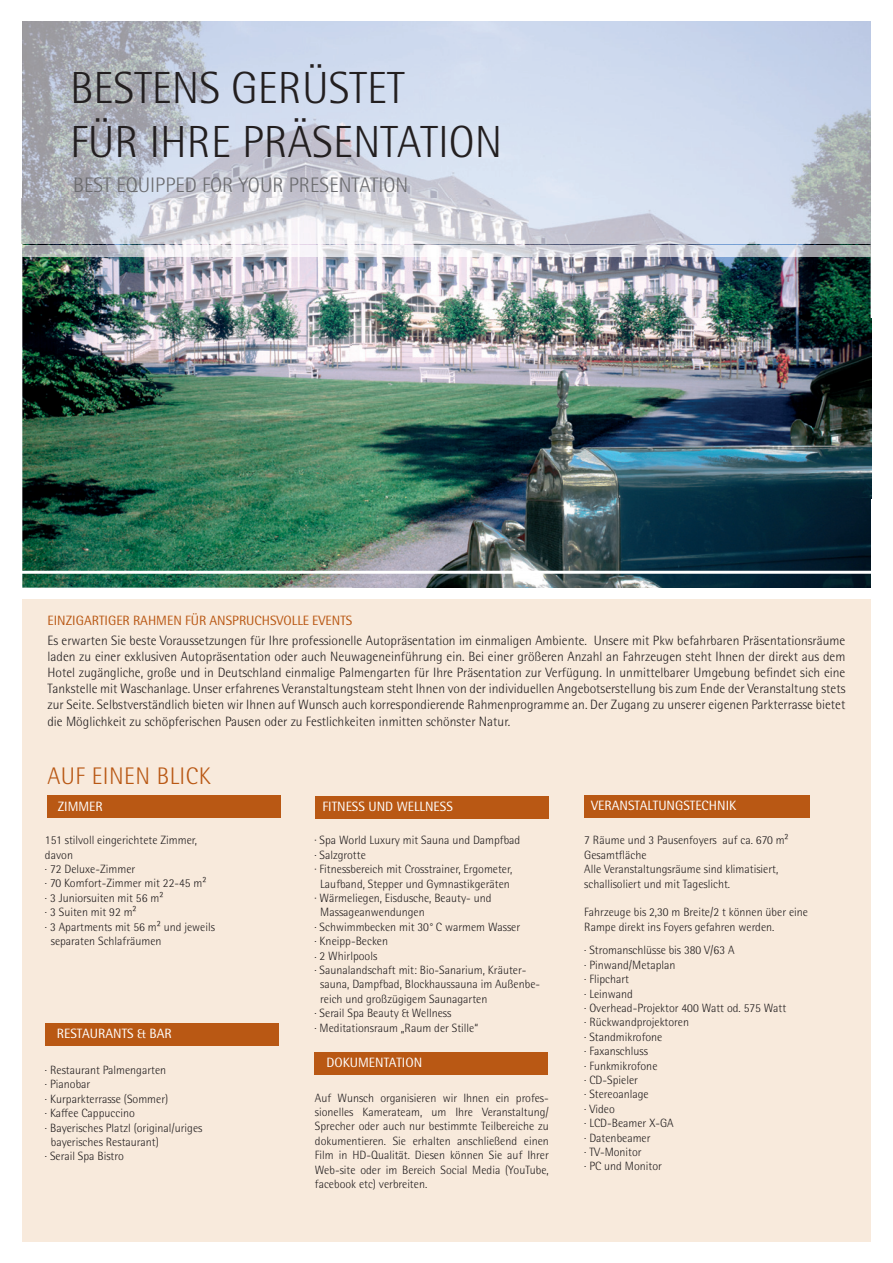
<style>
.page{position:relative;width:893px;height:1263px;background:#fff}
.page>*{position:absolute;margin:0;border:0;box-sizing:border-box;transform-origin:0 0}
.t1{font:300 45px/54px "Rotis Semi Sans W1 G";color:#231f20}
.t2{font:300 24px "Rotis Semi Sans W1 G";letter-spacing:.02em;color:#b95814}
.t3{font:300 21px "Rotis Semi Sans W1 G";color:#6b6b6e}
.t4{font:300 13.5px/16.2px "Rotis Semi Sans W1 G";color:#231f20;text-align:justify}
.t5{font:13.5px "Rotis Semi Sans W1 G";color:#fff}
.t6{font:13.5px "Rotis Semi Sans W1 G";color:#b95814}
.t7{font:300 12px/14.4px "Rotis Semi Sans W1 G";color:#231f20}
</style>
<div class="page">
<div style="left:22px;top:599px;width:849px;height:643px;background:#f8eadc"></div>
<div style="left:584px;top:795px;width:225px;height:23px;background:#b95814"></div>
<div style="left:47px;top:795px;width:234px;height:23px;background:#b95814"></div>
<div style="left:45px;top:1023px;width:234px;height:23px;background:#b95814"></div>
<div style="left:315px;top:1052px;width:233px;height:22px;background:#b95814"></div>
<div style="left:315px;top:796px;width:234px;height:23px;background:#b95814"></div>
<img style="left:22px;top:244px;width:849px;height:344px">
<img style="left:353px;top:319px;width:518px;height:269px">
<img style="left:22px;top:21px;width:849px;height:223px">
<img style="left:22px;top:246px;width:849px;height:11px">
<hr style="left:21px;top:571px;width:851px;height:3px;background:#fff">
<h1 class="t1" style="left:70px;top:61px;width:434px">BESTENS GERÜSTET<br>FÜR IHRE PRÄSENTATION</h1>
<h3 class="t3" style="left:73px;top:172px;width:337px">BEST EQUIPPED FOR YOUR PRESENTATION</h3>
<p class="t6" style="left:47px;top:613px;width:306px">EINZIGARTIGER RAHMEN FÜR ANSPRUCHSVOLLE EVENTS</p>
<p class="t4" style="left:47px;top:632px;width:799px">Es erwarten Sie beste Voraussetzungen für Ihre professionelle Autopräsentation im einmaligen Ambiente. Unsere mit Pkw befahrbaren Präsentationsräume laden zu einer exklusiven Autopräsentation oder auch Neuwageneinführung ein. Bei einer größeren Anzahl an Fahrzeugen steht Ihnen der direkt aus dem Hotel zugängliche, große und in Deutschland einmalige Palmengarten für Ihre Präsentation zur Verfügung. In unmittelbarer Umgebung befindet sich eine Tankstelle mit Waschanlage. Unser erfahrenes Veranstaltungsteam steht Ihnen von der individuellen Angebotserstellung bis zum Ende der Veranstaltung stets zur Seite. Selbstverständlich bieten wir Ihnen auf Wunsch auch korrespondierende Rahmenprogramme an. Der Zugang zu unserer eigenen Parkterrasse bietet die Möglichkeit zu schöpferischen Pausen oder zu Festlichkeiten inmitten schönster Natur.</p>
<h2 class="t2" style="left:47px;top:762px;width:165px">AUF EINEN BLICK</h2>
<p class="t5" style="left:58px;top:798px;width:47px">ZIMMER</p>
<p class="t5" style="left:591px;top:798px;width:147px">VERANSTALTUNGSTECHNIK</p>
<p class="t5" style="left:322px;top:798px;width:132px">FITNESS UND WELLNESS</p>
<p class="t7" style="left:45px;top:833px;width:154px">151 stilvoll eingerichtete Zimmer,</p>
<p class="t7" style="left:45px;top:847px;width:30px">davon</p>
<p class="t7" style="left:45px;top:862px;width:92px">. 72 Deluxe-Zimmer</p>
<p class="t7" style="left:45px;top:876px;width:163px">. 70 Komfort-Zimmer mit 22-45 m²</p>
<p class="t7" style="left:45px;top:891px;width:120px">. 3 Juniorsuiten mit 56 m²</p>
<p class="t7" style="left:45px;top:905px;width:93px">. 3 Suiten mit 92 m²</p>
<p class="t7" style="left:45px;top:919px;width:171px">. 3 Apartments mit 56 m² und jeweils</p>
<p class="t7" style="left:51px;top:934px;width:112px">separaten Schlafräumen</p>
<p class="t5" style="left:57px;top:1025px;width:116px">RESTAURANTS &amp; BAR</p>
<p class="t7" style="left:45px;top:1063px;width:123px">. Restaurant Palmengarten</p>
<p class="t7" style="left:45px;top:1077px;width:47px">. Pianobar</p>
<p class="t7" style="left:45px;top:1092px;width:125px">. Kurparkterrasse (Sommer)</p>
<p class="t7" style="left:45px;top:1106px;width:91px">. Kaffee Cappuccino</p>
<p class="t7" style="left:45px;top:1120px;width:159px">. Bayerisches Platzl (original/uriges</p>
<p class="t7" style="left:51px;top:1135px;width:110px">bayerisches Restaurant)</p>
<p class="t7" style="left:45px;top:1149px;width:80px">. Serail Spa Bistro</p>
<p class="t7" style="left:314px;top:833px;width:207px">· Spa World Luxury mit Sauna und Dampfbad</p>
<p class="t7" style="left:314px;top:848px;width:53px">. Salzgrotte</p>
<p class="t7" style="left:314px;top:862px;width:199px">· Fitnessbereich mit Crosstrainer, Ergometer,</p>
<p class="t7" style="left:320px;top:876px;width:191px">Laufband, Stepper und Gymnastikgeräten</p>
<p class="t7" style="left:314px;top:891px;width:178px">· Wärmeliegen, Eisdusche, Beauty- und</p>
<p class="t7" style="left:320px;top:905px;width:106px">Massageanwendungen</p>
<p class="t7" style="left:314px;top:920px;width:207px">. Schwimmbecken mit 30° C warmem Wasser</p>
<p class="t7" style="left:314px;top:934px;width:75px">. Kneipp-Becken</p>
<p class="t7" style="left:314px;top:948px;width:64px">. 2 Whirlpools</p>
<p class="t7" style="left:314px;top:963px;width:214px">. Saunalandschaft mit: Bio-Sanarium, Kräuter-</p>
<p class="t7" style="left:320px;top:977px;width:221px">sauna, Dampfbad, Blockhaussauna im Außenbe-</p>
<p class="t7" style="left:320px;top:992px;width:169px">reich und großzügigem Saunagarten</p>
<p class="t7" style="left:314px;top:1006px;width:138px">. Serail Spa Beauty &amp; Wellness</p>
<p class="t7" style="left:314px;top:1020px;width:165px">. Meditationsraum „Raum der Stille“</p>
<p class="t5" style="left:326px;top:1054px;width:97px">DOKUMENTATION</p>
<p class="t7" style="left:315px;top:1090px;width:235px;text-align:justify">Auf Wunsch organisieren wir Ihnen ein profes&shy;sionelles Kamerateam, um Ihre Veranstaltung/ Sprecher oder auch nur bestimmte Teilbereiche zu dokumentieren. Sie erhalten anschließend einen Film in HD-Qualität. Diesen können Sie auf Ihrer Web-site oder im Bereich Social Media (YouTube, facebook etc) verbreiten.</p>
<p class="t7" style="left:584px;top:833px;width:206px">7 Räume und 3 Pausenfoyers auf ca. 670 m²<br>Gesamtfläche<br>Alle Veranstaltungsräume sind klimatisiert, schallisoliert und mit Tageslicht.</p>
<p class="t7" style="left:584px;top:905px;width:225px">Fahrzeuge bis 2,30 m Breite/2 t können über eine<br>Rampe direkt ins Foyers gefahren werden.</p>
<p class="t7" style="left:584px;top:943px;width:204px">. Stromanschlüsse bis 380 V/63 A<br>. Pinwand/Metaplan<br>. Flipchart<br>. Leinwand<br>. Overhead-Projektor 400 Watt od. 575 Watt . Rückwandprojektoren<br>. Standmikrofone<br>. Faxanschluss<br>. Funkmikrofone<br>. CD-Spieler<br>. Stereoanlage<br>. Video<br>. LCD-Beamer X-GA<br>. Datenbeamer<br>. TV-Monitor<br>. PC und Monitor</p>
</div>
